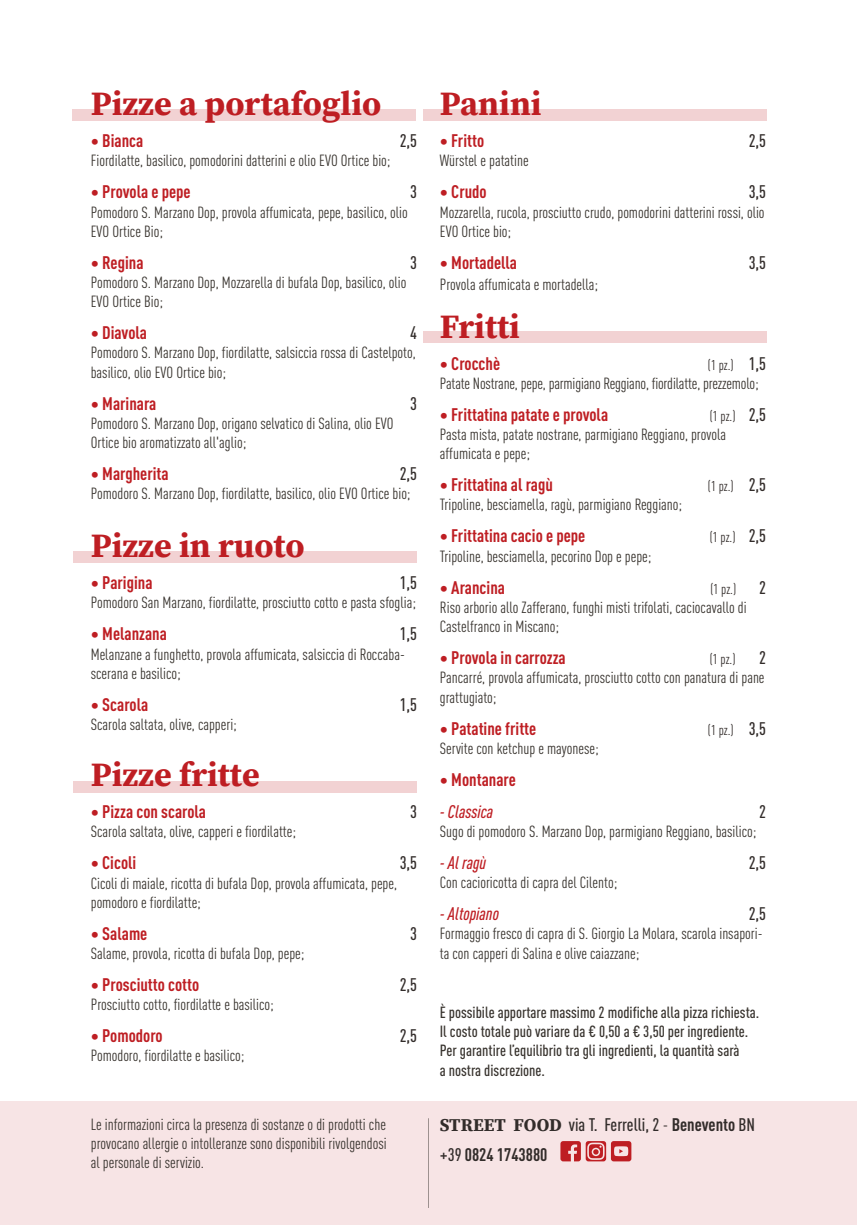
<style>
.page{position:relative;width:857px;height:1225px;background:#fff}
.page>*{position:absolute;margin:0;border:0;box-sizing:border-box;transform-origin:0 0}
.t1{font:34px "Source Serif Variable";color:#be1e23}
.t2{font:700 condensed 18px "DIN Pro";color:#be1e23}
.t3{font:500 condensed 18px/30px "DIN Pro";color:#322c2a}
.t4{font:italic 500 condensed 18px "DIN Pro";color:#be1e23}
.t5{font:condensed 16px/19.2px "DIN Pro";color:#38332e}
.t6{font:500 condensed 16px/19.2px "DIN Pro";color:#38332e}
.t7{font:condensed 14px "DIN Pro";color:#322c2a}
.s1{font-weight:500;font-size:18px}
.s2{font-family:"Source Serif Variable";font-weight:400;font-stretch:normal}
.s3{font-weight:400}
.s4{font-weight:700}
</style>
<div class="page">
<div style="left:0;top:1101px;width:856px;height:124px;background:#f7e4e5"></div>
<svg style="left:560px;top:1141px;width:71px;height:20px"></svg>
<hr style="left:428px;top:1118px;width:1px;height:90px;background:#38332e">
<div style="left:72px;top:109px;width:343px;height:11px;background:#f2d2d3"></div>
<div style="left:422px;top:109px;width:343px;height:11px;background:#f2d2d3"></div>
<div style="left:422px;top:332px;width:343px;height:11px;background:#f2d2d3"></div>
<div style="left:74px;top:551px;width:343px;height:12px;background:#f2d2d3"></div>
<div style="left:74px;top:781px;width:343px;height:11px;background:#f2d2d3"></div>
<h1 class="t1" style="left:91px;top:81px;width:292px">Pizze a portafoglio</h1>
<p class="t2" style="left:91px;top:127px;width:54px">∙ Bianca</p>
<p class="t3" style="left:399px;top:124px;width:19px">2,5</p>
<p class="t5" style="left:91px;top:150px;width:301px">Fiordilatte, basilico, pomodorini datterini e olio EVO Ortice bio;</p>
<p class="t2" style="left:91px;top:178px;width:101px">∙ Provola e pepe</p>
<p class="t3" style="left:410px;top:175px;width:8px">3</p>
<p class="t5" style="left:91px;top:201px;width:318px">Pomodoro S. Marzano Dop, provola affumicata, pepe, basilico, olio<br>EVO Ortice Bio;</p>
<p class="t2" style="left:91px;top:249px;width:54px">∙ Regina</p>
<p class="t3" style="left:410px;top:246px;width:8px">3</p>
<p class="t5" style="left:91px;top:271px;width:317px">Pomodoro S. Marzano Dop, Mozzarella di bufala Dop, basilico, olio<br>EVO Ortice Bio;</p>
<p class="t2" style="left:91px;top:319px;width:58px">∙ Diavola</p>
<p class="t3" style="left:410px;top:316px;width:8px">4</p>
<p class="t5" style="left:91px;top:342px;width:326px">Pomodoro S. Marzano Dop, fiordilatte, salsiccia rossa di Castelpoto, basilico, olio EVO Ortice bio;</p>
<p class="t2" style="left:91px;top:389px;width:67px">∙ Marinara</p>
<p class="t3" style="left:410px;top:387px;width:8px">3</p>
<p class="t5" style="left:91px;top:412px;width:304px">Pomodoro S. Marzano Dop, origano selvatico di Salina, olio EVO<br>Ortice bio aromatizzato all'aglio;</p>
<p class="t2" style="left:91px;top:460px;width:79px">∙ Margherita</p>
<p class="t3" style="left:399px;top:457px;width:19px">2,5</p>
<p class="t5" style="left:91px;top:483px;width:321px">Pomodoro S. Marzano Dop, fiordilatte, basilico, olio EVO Ortice bio;</p>
<h1 class="t1" style="left:91px;top:523px;width:215px">Pizze in ruoto</h1>
<p class="t2" style="left:91px;top:569px;width:63px">∙ Parigina</p>
<p class="t3" style="left:399px;top:566px;width:19px">1,5</p>
<p class="t5" style="left:91px;top:592px;width:326px">Pomodoro San Marzano, fiordilatte, prosciutto cotto e pasta sfoglia;</p>
<p class="t2" style="left:91px;top:620px;width:78px">∙ Melanzana</p>
<p class="t3" style="left:399px;top:617px;width:19px">1,5</p>
<p class="t5" style="left:91px;top:643px;width:315px">Melanzane a funghetto, provola affumicata, salsiccia di Roccaba&shy;scerana e basilico;</p>
<p class="t2" style="left:91px;top:691px;width:59px">∙ Scarola</p>
<p class="t3" style="left:399px;top:688px;width:19px">1,5</p>
<p class="t5" style="left:91px;top:713px;width:147px">Scarola saltata, olive, capperi;</p>
<h1 class="t1" style="left:91px;top:752px;width:170px">Pizze fritte</h1>
<p class="t2" style="left:91px;top:798px;width:117px">∙ Pizza con scarola</p>
<p class="t3" style="left:410px;top:795px;width:8px">3</p>
<p class="t5" style="left:91px;top:821px;width:207px">Scarola saltata, olive, capperi e fiordilatte;</p>
<p class="t2" style="left:91px;top:849px;width:47px">∙ Cicoli</p>
<p class="t3" style="left:399px;top:846px;width:19px">3,5</p>
<p class="t5" style="left:91px;top:872px;width:307px">Cicoli di maiale, ricotta di bufala Dop, provola affumicata, pepe, pomodoro e fiordilatte;</p>
<p class="t2" style="left:91px;top:919px;width:58px">∙ Salame</p>
<p class="t3" style="left:410px;top:917px;width:8px">3</p>
<p class="t5" style="left:91px;top:942px;width:215px">Salame, provola, ricotta di bufala Dop, pepe;</p>
<p class="t2" style="left:91px;top:971px;width:110px">∙ Prosciutto cotto</p>
<p class="t3" style="left:399px;top:968px;width:19px">2,5</p>
<p class="t5" style="left:91px;top:993px;width:184px">Prosciutto cotto, fiordilatte e basilico;</p>
<p class="t2" style="left:91px;top:1022px;width:73px">∙ Pomodoro</p>
<p class="t3" style="left:399px;top:1019px;width:19px">2,5</p>
<p class="t5" style="left:91px;top:1045px;width:155px">Pomodoro, fiordilatte e basilico;</p>
<p class="t5" style="left:91px;top:1113px;width:297px;text-align:justify">Le informazioni circa la presenza di sostanze o di prodotti che provocano allergie o intolleranze sono disponibili rivolgendosi al personale di servizio.</p>
<h1 class="t1" style="left:439px;top:81px;width:103px">Panini</h1>
<p class="t2" style="left:439px;top:127px;width:46px">∙ Fritto</p>
<p class="t3" style="left:748px;top:124px;width:19px">2,5</p>
<p class="t5" style="left:439px;top:150px;width:90px">Würstel e patatine</p>
<p class="t2" style="left:439px;top:178px;width:48px">∙ Crudo</p>
<p class="t3" style="left:748px;top:175px;width:19px">3,5</p>
<p class="t5" style="left:439px;top:201px;width:326px">Mozzarella, rucola, prosciutto crudo, pomodorini datterini rossi, olio<br>EVO Ortice bio;</p>
<p class="t2" style="left:439px;top:249px;width:79px">∙ Mortadella</p>
<p class="t3" style="left:748px;top:246px;width:19px">3,5</p>
<p class="t5" style="left:439px;top:273px;width:160px">Provola affumicata e mortadella;</p>
<h1 class="t1" style="left:439px;top:303px;width:82px">Fritti</h1>
<p class="t2" style="left:439px;top:349px;width:62px">∙ Crocchè</p>
<p class="t7" style="left:707px;top:354px;width:60px">(1 pz.) <span class="s1">1,5</span></p>
<p class="t5" style="left:439px;top:372px;width:320px">Patate Nostrane, pepe, parmigiano Reggiano, fiordilatte, prezzemolo;</p>
<p class="t2" style="left:439px;top:401px;width:170px">∙ Frittatina patate e provola</p>
<p class="t7" style="left:709px;top:406px;width:58px">(1 pz.) <span class="s1">2,5</span></p>
<p class="t5" style="left:439px;top:423px;width:288px">Pasta mista, patate nostrane, parmigiano Reggiano, provola affumicata e pepe;</p>
<p class="t2" style="left:439px;top:471px;width:114px">∙ Frittatina al ragù</p>
<p class="t7" style="left:707px;top:476px;width:60px">(1 pz.) <span class="s1">2,5</span></p>
<p class="t5" style="left:439px;top:494px;width:244px">Tripoline, besciamella, ragù, parmigiano Reggiano;</p>
<p class="t2" style="left:439px;top:522px;width:147px">∙ Frittatina cacio e pepe</p>
<p class="t7" style="left:709px;top:527px;width:58px">(1 pz.) <span class="s1">2,5</span></p>
<p class="t5" style="left:439px;top:545px;width:213px">Tripoline, besciamella, pecorino Dop e pepe;</p>
<p class="t2" style="left:439px;top:573px;width:67px">∙ Arancina</p>
<p class="t7" style="left:710px;top:578px;width:27px">(1 pz.)</p>
<p class="t3" style="left:758px;top:571px;width:8px">2</p>
<p class="t5" style="left:439px;top:596px;width:308px">Riso arborio allo Zafferano, funghi misti trifolati, caciocavallo di<br>Castelfranco in Miscano;</p>
<p class="t2" style="left:439px;top:644px;width:127px">∙ Provola in carrozza</p>
<p class="t7" style="left:709px;top:649px;width:27px">(1 pz.)</p>
<p class="t3" style="left:758px;top:641px;width:8px">2</p>
<p class="t5" style="left:439px;top:667px;width:326px">Pancarré, provola affumicata, prosciutto cotto con panatura di pane grattugiato;</p>
<p class="t2" style="left:439px;top:714px;width:98px">∙ Patatine fritte</p>
<p class="t7" style="left:707px;top:719px;width:60px">(1 pz.) <span class="s1">3,5</span></p>
<p class="t5" style="left:439px;top:737px;width:160px">Servite con ketchup e mayonese;</p>
<p class="t2" style="left:439px;top:765px;width:77px">∙ Montanare</p>
<p class="t4" style="left:439px;top:798px;width:55px">- Classica</p>
<p class="t3" style="left:758px;top:795px;width:8px">2</p>
<p class="t5" style="left:439px;top:820px;width:318px">Sugo di pomodoro S. Marzano Dop, parmigiano Reggiano, basilico;</p>
<p class="t4" style="left:439px;top:849px;width:48px">- Al ragù</p>
<p class="t3" style="left:748px;top:846px;width:19px">2,5</p>
<p class="t5" style="left:439px;top:871px;width:179px">Con cacioricotta di capra del Cilento;</p>
<p class="t4" style="left:439px;top:900px;width:61px">- Altopiano</p>
<p class="t3" style="left:748px;top:897px;width:19px">2,5</p>
<p class="t5" style="left:439px;top:923px;width:324px">Formaggio fresco di capra di S. Giorgio La Molara, scarola insapori&shy;ta con capperi di Salina e olive caiazzane;</p>
<p class="t6" style="left:439px;top:1001px;width:321px">È possibile apportare massimo 2 modifiche alla pizza richiesta.<br>Il costo totale può variare da € 0,50 a € 3,50 per ingrediente.<br>Per garantire l’equilibrio tra gli ingredienti, la quantità sarà<br>a nostra discrezione.</p>
<p class="t3" style="left:439px;top:1108px;width:316px"><span class="s2">STREET FOOD</span> via T. Ferrelli, 2 <span class="s3">-</span> <span class="s4">Benevento</span> BN +39 <span class="s4">0824 1743880</span></p>
</div>
